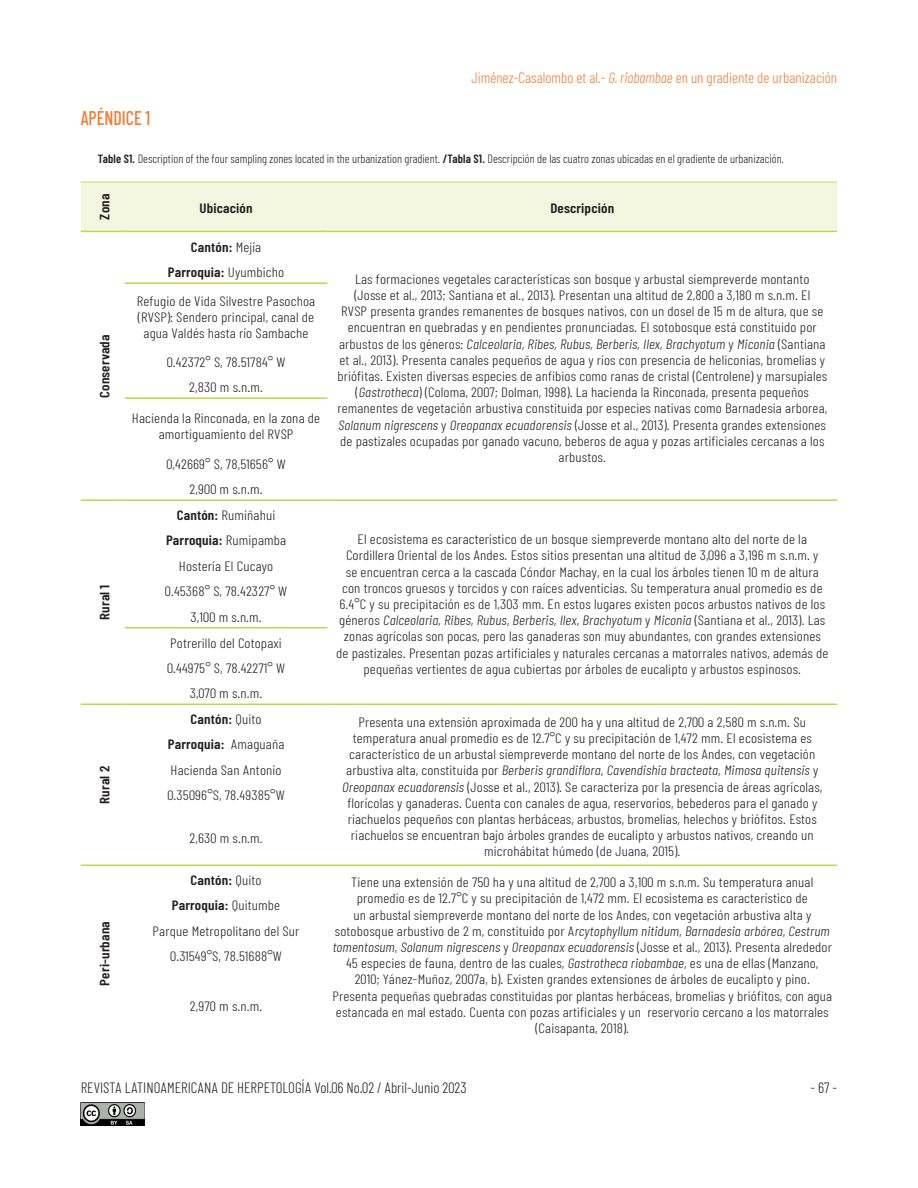
<style>
.page{position:relative;width:918px;height:1188px;background:#fff}
.page>*{position:absolute;margin:0;border:0;box-sizing:border-box;transform-origin:0 0}
._01-txt-Seccion{font:500 19.8px "Barlow Condensed";color:#f47b31;scale:.91 1}
.t1{font:300 15px "Barlow Condensed";color:#231f20}
.t2{font:300 15px "Barlow Condensed";color:#f47b31}
._02-TABLA_CONTENT{font:300 13.5px/16.2px "Barlow Condensed";letter-spacing:.01em;color:#231f20;text-align:center;scale:1.1 1}
._02-TABLA_CONTENT-2{font:600 13.5px "Barlow Condensed";letter-spacing:.01em;color:#231f20;scale:1.1 1}
._02-txt_pie_de_Foto{font:300 12px "Barlow Condensed";color:#231f20}
.s1{font-style:italic}
.s2{font-weight:600}
.s3{font-weight:300}
</style>
<div class="page">
<img style="left:81px;top:1103px;width:64px;height:22px">
<div style="left:81px;top:183px;width:756px;height:48px;background:#f3f7e0"></div>
<hr style="left:81px;top:231px;width:44px;height:1px;background:#c3d83a">
<hr style="left:125px;top:231px;width:202px;height:1px;background:#c3d83a">
<hr style="left:327px;top:231px;width:510px;height:1px;background:#c3d83a">
<hr style="left:81px;top:181px;width:44px;height:2px;background:#d9e58d">
<hr style="left:125px;top:181px;width:202px;height:2px;background:#d9e58d">
<hr style="left:327px;top:181px;width:510px;height:2px;background:#d9e58d">
<hr style="left:125px;top:397px;width:202px;height:2px;background:#c3d83a">
<hr style="left:125px;top:499px;width:202px;height:2px;background:#c3d83a">
<hr style="left:125px;top:282px;width:202px;height:2px;background:#c3d83a">
<hr style="left:125px;top:627px;width:202px;height:2px;background:#c3d83a">
<hr style="left:125px;top:704px;width:202px;height:1px;background:#c3d83a">
<hr style="left:125px;top:865px;width:202px;height:1px;background:#c3d83a">
<hr style="left:327px;top:499px;width:510px;height:2px;background:#c3d83a">
<hr style="left:327px;top:865px;width:510px;height:1px;background:#c3d83a">
<hr style="left:327px;top:704px;width:510px;height:1px;background:#c3d83a">
<hr style="left:81px;top:865px;width:44px;height:1px;background:#c3d83a">
<hr style="left:81px;top:499px;width:44px;height:2px;background:#c3d83a">
<hr style="left:81px;top:704px;width:44px;height:1px;background:#c3d83a">
<p class="_01-txt-Seccion" style="left:81px;top:104px;width:78px">APÉNDICE 1</p>
<p class="t2" style="left:472px;top:68px;width:367px">Jiménez-Casalombo et al.- <span class="s1">G. riobambae</span> en un gradiente de urbanización</p>
<p class="_02-txt_pie_de_Foto" style="left:98px;top:151px;width:688px"><span class="s2">Table S1.</span> Description of the four sampling zones located in the urbanization gradient. <span class="s2">/Tabla S1.</span> Descripción de las cuatro zonas ubicadas en el gradiente de urbanización.</p>
<p class="_02-TABLA_CONTENT-2" style="left:95px;top:220px;width:25px;rotate:-90deg">Zona</p>
<p class="_02-TABLA_CONTENT-2" style="left:200px;top:199px;width:50px">Ubicación</p>
<p class="_02-TABLA_CONTENT-2" style="left:550px;top:199px;width:59px">Descripción</p>
<p class="_02-TABLA_CONTENT-2" style="left:95px;top:398px;width:59px;rotate:-90deg">Conservada</p>
<p class="_02-TABLA_CONTENT-2" style="left:95px;top:620px;width:34px;rotate:-90deg">Rural 1</p>
<p class="_02-TABLA_CONTENT-2" style="left:95px;top:804px;width:36px;rotate:-90deg">Rural 2</p>
<p class="_02-TABLA_CONTENT-2" style="left:95px;top:986px;width:60px;rotate:-90deg">Peri-urbana</p>
<p class="_02-TABLA_CONTENT-2" style="left:191px;top:237px;width:65px">Cantón: <span class="s3">Mejía</span></p>
<p class="_02-TABLA_CONTENT-2" style="left:168px;top:263px;width:107px">Parroquia: <span class="s3">Uyumbicho</span></p>
<p class="_02-TABLA_CONTENT" style="left:137px;top:293px;width:164px">Refugio de Vida Silvestre Pasochoa (RVSP): Sendero principal, canal de agua Valdés hasta río Sambache</p>
<p class="_02-TABLA_CONTENT" style="left:167px;top:353px;width:109px">0.42372° S, 78.51784° W</p>
<p class="_02-TABLA_CONTENT" style="left:189px;top:379px;width:68px">2,830 m s.n.m.</p>
<p class="_02-TABLA_CONTENT" style="left:132px;top:409px;width:173px">Hacienda la Rinconada, en la zona de amortiguamiento del RVSP</p>
<p class="_02-TABLA_CONTENT" style="left:166px;top:455px;width:110px">0,42669° S, 78,51656° W</p>
<p class="_02-TABLA_CONTENT" style="left:190px;top:481px;width:68px">2,900 m s.n.m.</p>
<p class="_02-TABLA_CONTENT" style="left:177px;top:507px;width:91px"><span class="s2">Cantón:</span> Rumiñahui</p>
<p class="_02-TABLA_CONTENT-2" style="left:166px;top:531px;width:111px">Parroquia: <span class="s3">Rumipamba</span></p>
<p class="_02-TABLA_CONTENT" style="left:179px;top:557px;width:87px">Hostería El Cucayo</p>
<p class="_02-TABLA_CONTENT" style="left:165px;top:583px;width:113px">0.45368° S, 78.42327° W</p>
<p class="_02-TABLA_CONTENT" style="left:190px;top:608px;width:66px">3,100 m s.n.m.</p>
<p class="_02-TABLA_CONTENT" style="left:170px;top:634px;width:103px">Potrerillo del Cotopaxi</p>
<p class="_02-TABLA_CONTENT" style="left:167px;top:659px;width:109px">0.44975° S, 78.42271° W</p>
<p class="_02-TABLA_CONTENT" style="left:190px;top:685px;width:67px">3,070 m s.n.m.</p>
<p class="_02-TABLA_CONTENT" style="left:337px;top:271px;width:447px">Las formaciones vegetales características son bosque y arbustal siempreverde montanto (Josse et al., 2013; Santiana et al., 2013). Presentan una altitud de 2,800 a 3,180 m s.n.m. El<br>RVSP presenta grandes remanentes de bosques nativos, con un dosel de 15 m de altura, que se encuentran en quebradas y en pendientes pronunciadas. El sotobosque está constituido por arbustos de los géneros: <span class="s1">Calceolaria, Ribes, Rubus, Berberis, Ilex, Brachyotum</span> y <span class="s1">Miconia</span> (Santiana et al., 2013). Presenta canales pequeños de agua y ríos con presencia de heliconias, bromelias y briófitas. Existen diversas especies de anfibios como ranas de cristal (Centrolene) y marsupiales (<span class="s1">Gastrotheca</span>) (Coloma, 2007; Dolman, 1998). La hacienda la Rinconada, presenta pequeños remanentes de vegetación arbustiva constituida por especies nativas como Barnadesia arborea, <span class="s1">Solanum nigrescens</span> y <span class="s1">Oreopanax ecuadorensis</span> (Josse et al., 2013). Presenta grandes extensiones de pastizales ocupadas por ganado vacuno, beberos de agua y pozas artificiales cercanas a los arbustos.</p>
<p class="_02-TABLA_CONTENT" style="left:336px;top:531px;width:449px">El ecosistema es característico de un bosque siempreverde montano alto del norte de la Cordillera Oriental de los Andes. Estos sitios presentan una altitud de 3,096 a 3,196 m s.n.m. y<br>se encuentran cerca a la cascada Cóndor Machay, en la cual los árboles tienen 10 m de altura con troncos gruesos y torcidos y con raíces adventicias. Su temperatura anual promedio es de 6.4°C y su precipitación es de 1,303 mm. En estos lugares existen pocos arbustos nativos de los géneros <span class="s1">Calceolaria, Ribes, Rubus, Berberis, Ilex</span>, <span class="s1">Brachyotum</span> y <span class="s1">Miconia</span> (Santiana et al., 2013). Las zonas agrícolas son pocas, pero las ganaderas son muy abundantes, con grandes extensiones de pastizales. Presentan pozas artificiales y naturales cercanas a matorrales nativos, además de pequeñas vertientes de agua cubiertas por árboles de eucalipto y arbustos espinosos.</p>
<p class="_02-TABLA_CONTENT-2" style="left:191px;top:710px;width:66px">Cantón: <span class="s3">Quito</span></p>
<p class="_02-TABLA_CONTENT" style="left:342px;top:713px;width:438px">Presenta una extensión aproximada de 200 ha y una altitud de 2,700 a 2,580 m s.n.m. Su temperatura anual promedio es de 12.7°C y su precipitación de 1,472 mm. El ecosistema es característico de un arbustal siempreverde montano del norte de los Andes, con vegetación arbustiva alta, constituida por <span class="s1">Berberis grandiflora</span>, <span class="s1">Cavendishia bracteata</span>, <span class="s1">Mimosa quitensis</span> y <span class="s1">Oreopanax ecuadorensis</span> (Josse et al., 2013). Se caracteriza por la presencia de áreas agrícolas, florícolas y ganaderas. Cuenta con canales de agua, reservorios, bebederos para el ganado y riachuelos pequeños con plantas herbáceas, arbustos, bromelias, helechos y briófitos. Estos riachuelos se encuentran bajo árboles grandes de eucalipto y arbustos nativos, creando un microhábitat húmedo (de Juana, 2015).</p>
<p class="_02-TABLA_CONTENT-2" style="left:168px;top:735px;width:107px">Parroquia: <span class="s3">Amaguaña</span></p>
<p class="_02-TABLA_CONTENT" style="left:171px;top:762px;width:102px">Hacienda San Antonio</p>
<p class="_02-TABLA_CONTENT" style="left:167px;top:787px;width:108px">0.35096°S, 78.49385°W</p>
<p class="_02-TABLA_CONTENT" style="left:189px;top:829px;width:68px">2,630 m s.n.m.</p>
<p class="_02-TABLA_CONTENT-2" style="left:191px;top:871px;width:66px">Cantón: <span class="s3">Quito</span></p>
<p class="_02-TABLA_CONTENT" style="left:333px;top:874px;width:456px">Tiene una extensión de 750 ha y una altitud de 2,700 a 3,100 m s.n.m. Su temperatura anual promedio es de 12.7°C y su precipitación de 1,472 mm. El ecosistema es característico de<br>un arbustal siempreverde montano del norte de los Andes, con vegetación arbustiva alta y sotobosque arbustivo de 2 m, constituido por A<span class="s1">rcytophyllum nitidum</span>, <span class="s1">Barnadesia arbórea</span>, <span class="s1">Cestrum tomentosum</span>, <span class="s1">Solanum nigrescens</span> y <span class="s1">Oreopanax ecuadorensis</span> (Josse et al., 2013). Presenta alrededor 45 especies de fauna, dentro de las cuales, <span class="s1">Gastrotheca riobambae</span>, es una de ellas (Manzano, 2010; Yánez-Muñoz, 2007a, b). Existen grandes extensiones de árboles de eucalipto y pino.<br>Presenta pequeñas quebradas constituidas por plantas herbáceas, bromelias y briófitos, con agua estancada en mal estado. Cuenta con pozas artificiales y un reservorio cercano a los matorrales (Caisapanta, 2018).</p>
<p class="_02-TABLA_CONTENT-2" style="left:172px;top:896px;width:100px">Parroquia: <span class="s3">Quitumbe</span></p>
<p class="_02-TABLA_CONTENT" style="left:153px;top:923px;width:135px">Parque Metropolitano del Sur</p>
<p class="_02-TABLA_CONTENT" style="left:170px;top:948px;width:103px">0.31549°S, 78.51688°W</p>
<p class="_02-TABLA_CONTENT" style="left:190px;top:998px;width:67px">2,970 m s.n.m.</p>
<p class="t1" style="left:81px;top:1079px;width:387px">REVISTA LATINOAMERICANA DE HERPETOLOGÍA Vol.06 No.02 / Abril-Junio 2023</p>
<p class="t1" style="left:811px;top:1079px;width:28px">- 67 -</p>
</div>
